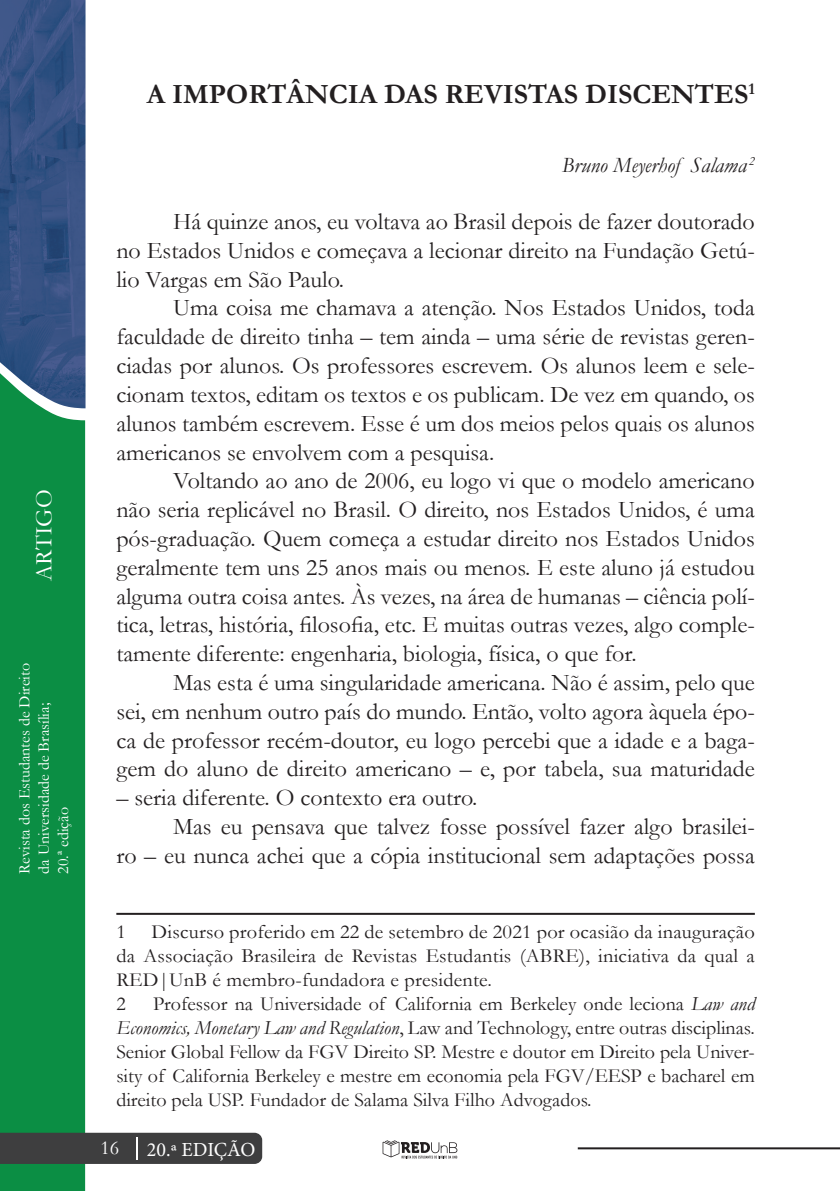
<style>
.page{position:relative;width:840px;height:1191px;background:#fff}
.page>*{position:absolute;margin:0;border:0;box-sizing:border-box;transform-origin:0 0}
.t1{font:700 28px "Garamond";color:#231f20}
.t2{font:24px/28.8px "Garamond";color:#231f20;text-align:justify}
.t3{font:24px "Garamond";color:#fff}
.t4{font:italic 22px "Garamond";color:#231f20}
.t5{font:20px/24px "Garamond";letter-spacing:.01em;color:#231f20}
.t6{font:20px "Minion Pro";letter-spacing:-.005em;color:#fff}
.t7{font:20px "Garamond";color:#fff}
.t8{font:16px/19.2px "Garamond";color:#fff}
.s1{font-style:italic}
</style>
<div class="page">
<div style="left:0;top:408px;width:85px;height:783px;background:#0b8e44"></div>
<img style="left:0;top:0;width:85px;height:408px">
<hr style="left:577px;top:1147px;width:262px;height:2px;background:#231f20">
<svg style="left:382px;top:1140px;width:75px;height:18px"></svg>
<div style="left:0;top:1132px;width:262px;height:32px;background:#3e3e3f"></div>
<hr style="left:136px;top:1137px;width:2px;height:22px;background:#fff">
<hr style="left:116px;top:913px;width:638px;height:2px;background:#231f20">
<p class="t3" style="left:28px;top:581px;width:93px;rotate:-90deg">ARTIGO</p>
<p class="t8" style="left:15px;top:873px;width:212px;rotate:-90deg">Revista dos Estudantes de Direito da Universidade de Brasília;<br>20.ª edição</p>
<p class="t1" style="left:147px;top:75px;width:609px">A IMPORTÂNCIA DAS REVISTAS DISCENTES<sup>1</sup></p>
<p class="t4" style="left:561px;top:150px;width:194px">Bruno Meyerhof Salama <sup>2</sup></p>
<p class="t2" style="left:116px;top:206px;width:639px;text-indent:57px">Há quinze anos, eu voltava ao Brasil depois de fazer doutorado no Estados Unidos e começava a lecionar direito na Fundação Getú&shy;lio Vargas em São Paulo.</p>
<p class="t2" style="left:116px;top:293px;width:639px;text-indent:57px">Uma coisa me chamava a atenção. Nos Estados Unidos, toda faculdade de direito tinha – tem ainda – uma série de revistas geren&shy;ciadas por alunos. Os professores escrevem. Os alunos leem e sele&shy;cionam textos, editam os textos e os publicam. De vez em quando, os alunos também escrevem. Esse é um dos meios pelos quais os alunos americanos se envolvem com a pesquisa.</p>
<p class="t2" style="left:116px;top:466px;width:639px;text-indent:57px">Voltando ao ano de 2006, eu logo vi que o modelo americano não seria replicável no Brasil. O direito, nos Estados Unidos, é uma pós-graduação. Quem começa a estudar direito nos Estados Unidos geralmente tem uns 25 anos mais ou menos. E este aluno já estudou alguma outra coisa antes. Às vezes, na área de humanas – ciência polí&shy;tica, letras, história, filosofia, etc. E muitas outras vezes, algo comple&shy;tamente diferente: engenharia, biologia, física, o que for.</p>
<p class="t2" style="left:116px;top:667px;width:639px;text-indent:57px">Mas esta é uma singularidade americana. Não é assim, pelo que sei, em nenhum outro país do mundo. Então, volto agora àquela épo&shy;ca de professor recém-doutor, eu logo percebi que a idade e a baga&shy;gem do aluno de direito americano – e, por tabela, sua maturidade</p>
<p class="t2" style="left:116px;top:782px;width:362px">– seria diferente. O contexto era outro.</p>
<p class="t2" style="left:173px;top:811px;width:583px">Mas eu pensava que talvez fosse possível fazer algo brasilei-</p>
<p class="t2" style="left:116px;top:840px;width:639px">ro – eu nunca achei que a cópia institucional sem adaptações possa</p>
<p class="t5" style="left:116px;top:919px;width:639px;text-indent:35px">Discurso proferido em 22 de setembro de 2021 por ocasião da inauguração da Associação Brasileira de Revistas Estudantis (ABRE), iniciativa da qual a RED|UnB é membro-fundadora e presidente.<br>2</p>
<p class="t5" style="left:116px;top:919px;width:11px">1</p>
<p class="t5" style="left:116px;top:991px;width:639px;text-align:justify;text-indent:37px">Professor na Universidade of California em Berkeley onde leciona <span class="s1">Law and Economics, Monetary Law and Regulation</span>, Law and Technology, entre outras disciplinas.<br>Senior Global Fellow da FGV Direito SP. Mestre e doutor em Direito pela Univer&shy;sity of California Berkeley e mestre em economia pela FGV/EESP e bacharel em direito pela USP. Fundador de Salama Silva Filho Advogados.</p>
<p class="t7" style="left:100px;top:1134px;width:20px">16</p>
<p class="t6" style="left:147px;top:1135px;width:110px">20.ª EDIÇÃO</p>
</div>
